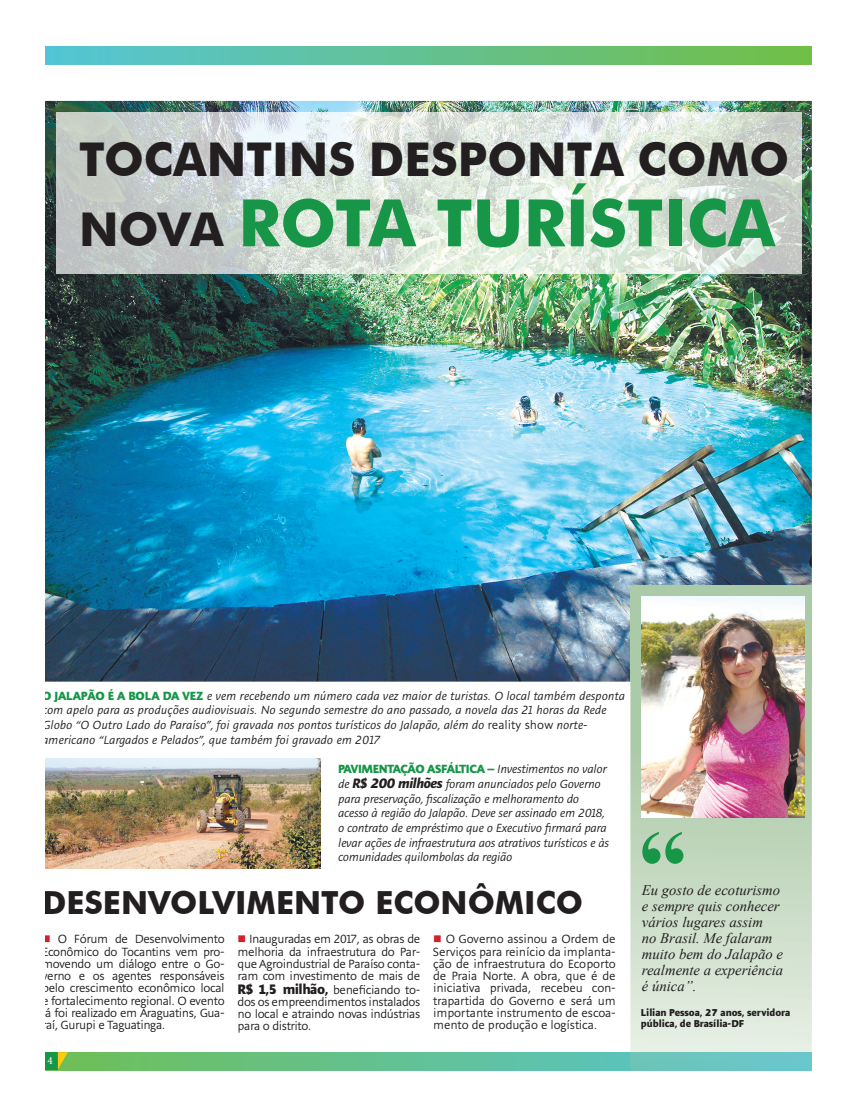
<style>
.page{position:relative;width:863px;height:1117px;background:#fff}
.page>*{position:absolute;margin:0;border:0;box-sizing:border-box;transform-origin:0 0}
.t1{font:700 97.88px "Times New Roman";color:#179648}
.t2{font:700 65.38px "Futura BT";color:#179648}
.t3{font:700 46.5px "Futura BT";color:#231f20}
.t4{font:700 31.75px "Futura BT";color:#231f20}
.t5{font:italic 14.62px/15.9px "Times New Roman";color:#231f20}
.t6{font:11.62px/12.2px "Alinea Sans";letter-spacing:-.03em;color:#231f20;text-align:justify}
.t7{font:italic 11.62px/14.6px "Alinea Sans";color:#231f20}
.t8{font:italic 11.62px/14.6px "Alinea Sans";letter-spacing:-.02em;color:#231f20}
.t9{font:11px "Minion Pro";color:#fff}
.t10{font:700 9.75px/11px "Alinea Sans";color:#231f20}
.s1{font-size:46.5px;color:#231f20}
.s2{font-weight:700;font-style:normal;color:#179648}
.s3{font-style:normal}
.s4{font-weight:700;font-size:13.5px}
.s5{color:#d1232a}
</style>
<div class="page">
<div style="left:45px;top:1052px;width:585px;height:17px;background:linear-gradient(to right,#6fbf56,#5bc3bb)"></div>
<img style="left:45px;top:101px;width:767px;height:580px">
<img style="left:57px;top:112px;width:744px;height:162px">
<img style="left:45px;top:758px;width:276px;height:110px">
<svg style="left:630px;top:681px;width:182px;height:371px;background:#cedecb"></svg>
<img style="left:630px;top:1052px;width:182px;height:17px">
<div style="left:630px;top:585px;width:182px;height:96px;background:#abcaa8"></div>
<img style="left:642px;top:596px;width:162px;height:221px">
<div style="left:45px;top:47px;width:767px;height:17px;background:linear-gradient(to right,#54c5d8,#72be47)"></div>
<div style="left:45px;top:1051px;width:13px;height:18px;background:#179648"></div>
<svg style="left:58px;top:1052px;width:10px;height:17px"></svg>
<h3 class="t3" style="left:79px;top:131px;width:712px">TOCANTINS DESPONTA COMO</h3>
<h2 class="t2" style="left:79px;top:183px;width:697px"><span class="s1">NOVA</span> ROTA TURÍSTICA</h2>
<p class="t7" style="left:42px;top:688px;width:584px"><span class="s2">O JALAPÃO É A BOLA DA VEZ</span> e vem recebendo um número cada vez maior de turistas. O local também desponta com apelo para as produções audiovisuais. No segundo semestre do ano passado, a novela das 21 horas da Rede Globo “O Outro Lado do Paraíso”, foi gravada nos pontos turísticos do Jalapão, além do <span class="s3">reality show</span> norte&shy;americano “Largados e Pelados”, que também foi gravado em 2017</p>
<p class="t8" style="left:338px;top:761px;width:272px"><span class="s2">PAVIMENTAÇÃO ASFÁLTICA –</span> Investimentos no valor de <span class="s4">R$ 200 milhões</span> foram anunciados pelo Governo para preservação, fiscalização e melhoramento do acesso à região do Jalapão. Deve ser assinado em 2018, o contrato de empréstimo que o Executivo firmará para levar ações de infraestrutura aos atrativos turísticos e às comunidades quilombolas da região</p>
<h1 class="t1" style="left:638px;top:797px;width:50px">“</h1>
<h3 class="t4" style="left:42px;top:883px;width:542px">DESENVOLVIMENTO ECONÔMICO</h3>
<p class="t5" style="left:642px;top:882px;width:143px">Eu gosto de ecoturismo e sempre quis conhecer vários lugares assim<br>no Brasil. Me falaram muito bem do Jalapão e realmente a experiência é única”.</p>
<p class="t6" style="left:42px;top:932px;width:184px"><span class="s5">■</span> O Fórum de Desenvolvimento Econômico do Tocantins vem pro&shy;movendo um diálogo entre o Go&shy;verno e os agentes responsáveis pelo crescimento econômico local e fortalecimento regional. O evento já foi realizado em Araguatins, Gua&shy;raí, Gurupi e Taguatinga.</p>
<p class="t6" style="left:238px;top:932px;width:184px"><span class="s5">■</span> Inauguradas em 2017, as obras de melhoria da infraestrutura do Par&shy;que Agroindustrial de Paraíso conta&shy;ram com investimento de mais de</p>
<p class="t6" style="left:433px;top:932px;width:184px"><span class="s5">■</span> O Governo assinou a Ordem de Serviços para reinício da implanta&shy;ção de infraestrutura do Ecoporto de Praia Norte. A obra, que é de iniciativa privada, recebeu con&shy;trapartida do Governo e será um importante instrumento de escoa&shy;mento de produção e logística.</p>
<p class="t6" style="left:238px;top:983px;width:184px"><span class="s4">R$ 1,5 milhão,</span> beneficiando to&shy;dos os empreendimentos instalados no local e atraindo novas indústrias para o distrito.</p>
<p class="t10" style="left:641px;top:1006px;width:151px">Lilian Pessoa, 27 anos, servidora pública, de Brasília-DF</p>
<p class="t9" style="left:47px;top:1052px;width:7px">4</p>
</div>
